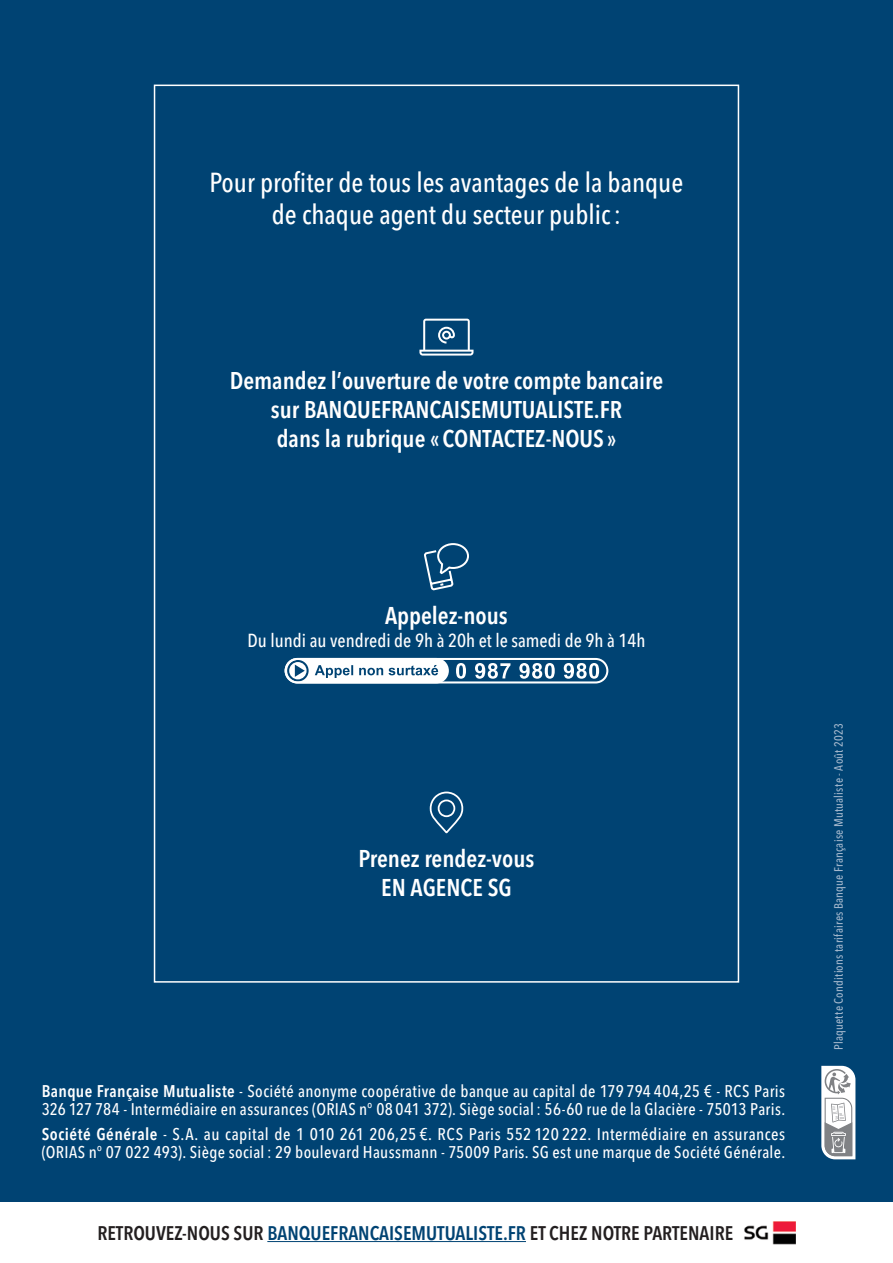
<style>
.page{position:relative;width:893px;height:1263px;background:#fff}
.page>*{position:absolute;margin:0;border:0;box-sizing:border-box;transform-origin:0 0}
.t1{font:500 condensed 27.3px/32.7px "Avenir Next LT Pro";color:#fff;text-align:center}
.t2{font:600 condensed 24.15px/29px "Avenir Next LT Pro";color:#fff;text-align:center}
.t3{font:600 condensed 24px/28.8px "Avenir Next LT Pro";color:#fff;text-align:center}
.t4{font:600 condensed 19.5px "Avenir Next LT Pro";color:#231f20}
.t5{font:500 condensed 18.75px "Avenir Next LT Pro";color:#fff}
.t6{font:500 condensed 16.8px/18.5px "Avenir Next LT Pro";letter-spacing:.02em;color:#fff}
.t7{font:500 condensed 12px "Avenir Next LT Pro";letter-spacing:.02em;color:#a5b8cd}
.s1{font-weight:600}
.s2{color:#004373}
</style>
<div class="page">
<div style="left:0;top:0;width:893px;height:1202px;background:#004373"></div>
<hr style="left:267px;top:1241px;width:259px;height:1px;background:#004373">
<img style="left:744px;top:1221px;width:52px;height:24px">
<svg style="left:821px;top:1066px;width:34px;height:93px"></svg>
<svg style="left:429px;top:791px;width:35px;height:42px"></svg>
<svg style="left:419px;top:319px;width:54px;height:37px"></svg>
<svg style="left:285px;top:658px;width:323px;height:25px"></svg>
<svg style="left:424px;top:543px;width:45px;height:48px"></svg>
<h1 class="t1" style="left:210px;top:166px;width:475px">Pour profiter de tous les avantages de la banque de chaque agent du secteur public:</h1>
<h3 class="t3" style="left:230px;top:366px;width:435px">Demandez l’ouverture de votre compte bancaire sur BANQUEFRANCAISEMUTUALISTE.FR<br>dans la rubrique « CONTACTEZ-NOUS »</h3>
<h2 class="t2" style="left:385px;top:601px;width:124px">Appelez-nous</h2>
<p class="t5" style="left:247px;top:629px;width:400px">Du lundi au vendredi de 9h à 20h et le samedi de 9h à 14h</p>
<h2 class="t2" style="left:358px;top:844px;width:178px">Prenez rendez-vous<br>EN AGENCE SG</h2>
<p class="t6" style="left:42px;top:1082px;width:745px"><span class="s1">Banque Française Mutualiste</span> - Société anonyme coopérative de banque au capital de 179 794 404,25 € - RCS Paris<br>326 127 784 - Intermédiaire en assurances (ORIAS n° 08 041 372). Siège social : 56-60 rue de la Glacière - 75013 Paris.</p>
<p class="t6" style="left:42px;top:1125px;width:745px"><span class="s1">Société Générale</span> - S.A. au capital de 1 010 261 206,25 €. RCS Paris 552 120 222. Intermédiaire en assurances (ORIAS n° 07 022 493). Siège social : 29 boulevard Haussmann - 75009 Paris. SG est une marque de Société Générale.</p>
<p class="t4" style="left:97px;top:1221px;width:637px">RETROUVEZ-NOUS SUR <span class="s2">BANQUEFRANCAISEMUTUALISTE.FR</span> ET CHEZ NOTRE PARTENAIRE</p>
<p class="t7" style="left:831px;top:1050px;width:328px;rotate:-90deg">Plaquette Conditions tarifaires Banque Française Mutualiste - Août 2023</p>
</div>
